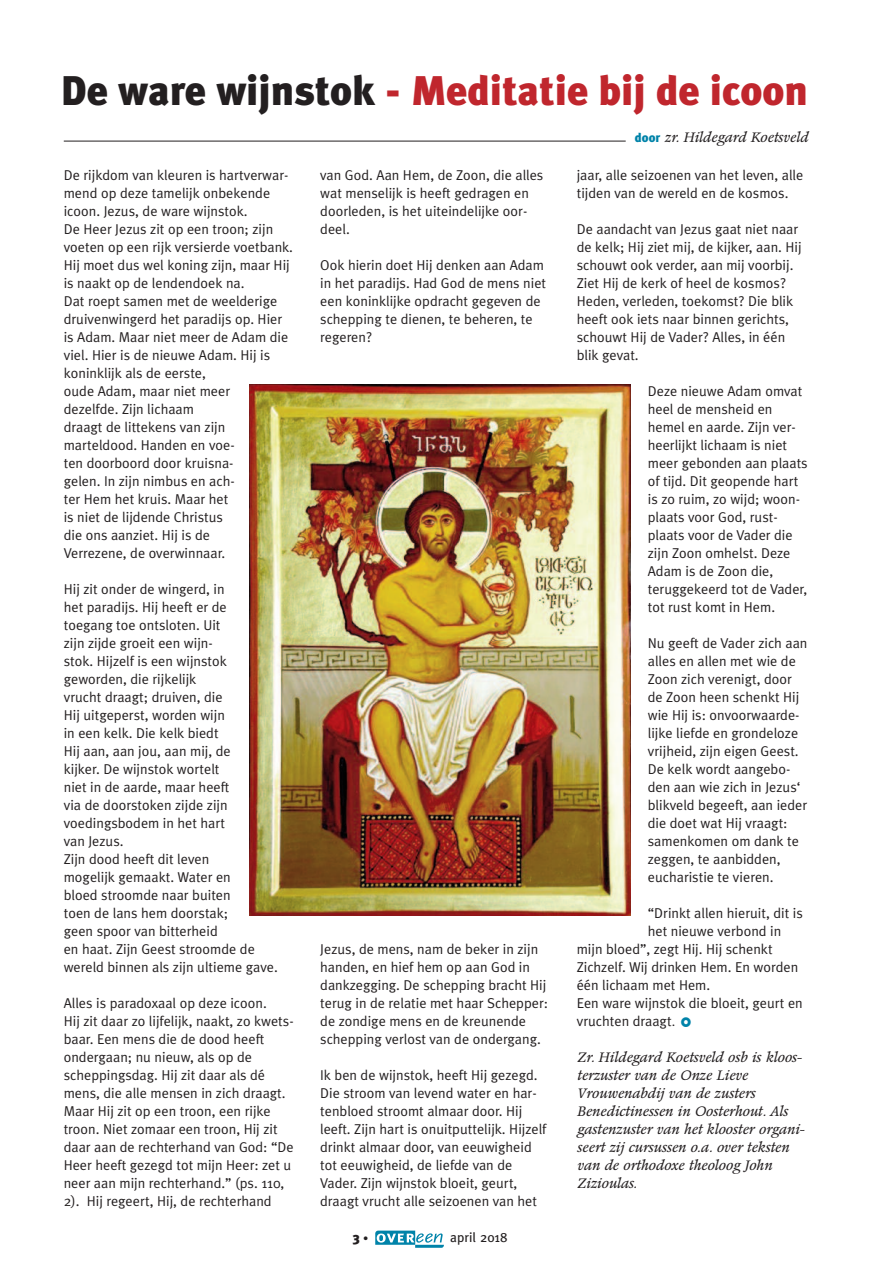
<style>
.page{position:relative;width:893px;height:1263px;background:#fff}
.page>*{position:absolute;margin:0;border:0;box-sizing:border-box;transform-origin:0 0}
.t1{font:900 41.4px "Meta Plus";color:#c0262d}
.t2{font:14.25px/18px "Meta Plus Normal";color:#231f20}
.t3{font:italic 13.5px/18px "Poppl Pontifex";color:#231f20}
.t4{font:13.5px "Meta Plus";color:#231f20}
.t5{font:900 13.5px "Meta Plus";color:#231f20}
.s1{color:#231f20}
.s2{font-family:"Meta Plus";font-weight:900;font-style:normal;font-size:12.75px;color:#0083a9}
.s3{font-family:"Poppl Pontifex"}
.s4{font-size:10.5px}
</style>
<div class="page">
<svg style="left:375px;top:1230px;width:69px;height:18px"></svg>
<hr style="left:64px;top:141px;width:562px;height:1px;background:#231f20">
<img style="left:249px;top:385px;width:381px;height:531px">
<h1 class="t1" style="left:61px;top:66px;width:749px"><span class="s1">De ware wijnstok</span> - Meditatie bij de icoon</h1>
<p class="t3" style="left:635px;top:129px;width:174px"><span class="s2">door</span> zr. Hildegard Koetsveld</p>
<p class="t2" style="left:64px;top:166px;width:231px">De rijkdom van kleuren is hartverwar&shy;mend op deze tamelijk onbekende icoon. Jezus, de ware wijnstok.<br>De Heer Jezus zit op een troon; zijn voeten op een rijk versierde voetbank.<br>Hij moet dus wel koning zijn, maar Hij is naakt op de lendendoek na.<br>Dat roept samen met de weelderige druivenwingerd het paradijs op. Hier is Adam. Maar niet meer de Adam die viel. Hier is de nieuwe Adam. Hij is koninklijk als de eerste,<br>oude Adam, maar niet meer<br>dezelfde. Zijn lichaam<br>draagt de littekens van zijn marteldood. Handen en voe-<br>ten doorboord door kruisna-<br>gelen. In zijn nimbus en ach-<br>ter Hem het kruis. Maar het<br>is niet de lijdende Christus<br>die ons aanziet. Hij is de<br>Verrezene, de overwinnaar.</p>
<p class="t2" style="left:64px;top:580px;width:216px">Hij zit onder de wingerd, in<br>het paradijs. Hij heeft er de toegang toe ontsloten. Uit<br>zijn zijde groeit een wijn-<br>stok. Hijzelf is een wijnstok geworden, die rijkelijk<br>vrucht draagt; druiven, die<br>Hij uitgeperst, worden wijn<br>in een kelk. Die kelk biedt<br>Hij aan, aan jou, aan mij, de<br>kijker. De wijnstok wortelt<br>niet in de aarde, maar heeft<br>via de doorstoken zijde zijn voedingsbodem in het hart<br>van Jezus.<br>Zijn dood heeft dit leven<br>mogelijk gemaakt. Water en<br>bloed stroomde naar buiten<br>toen de lans hem doorstak;<br>geen spoor van bitterheid<br>en haat. Zijn Geest stroomde de wereld binnen als zijn ultieme gave.</p>
<p class="t2" style="left:64px;top:994px;width:232px">Alles is paradoxaal op deze icoon.<br>Hij zit daar zo lijfelijk, naakt, zo kwets&shy;baar. Een mens die de dood heeft ondergaan; nu nieuw, als op de scheppingsdag. Hij zit daar als dé mens, die alle mensen in zich draagt.<br>Maar Hij zit op een troon, een rijke troon. Niet zomaar een troon, Hij zit daar aan de rechterhand van God: “De Heer heeft gezegd tot mijn Heer: zet u neer aan mijn rechterhand.” (ps. 110, 2). Hij regeert, Hij, de rechterhand</p>
<p class="t2" style="left:577px;top:166px;width:228px">jaar, alle seizoenen van het leven, alle tijden van de wereld en de kosmos.</p>
<p class="t2" style="left:577px;top:220px;width:226px">De aandacht van Jezus gaat niet naar de kelk; Hij ziet mij, de kijker, aan. Hij schouwt ook verder, aan mij voorbij.<br>Ziet Hij de kerk of heel de kosmos?<br>Heden, verleden, toekomst? Die blik heeft ook iets naar binnen gerichts, schouwt Hij de Vader? Alles, in één blik gevat.</p>
<p class="t2" style="left:648px;top:382px;width:161px">Deze nieuwe Adam omvat heel de mensheid en hemel en aarde. Zijn ver&shy;heerlijkt lichaam is niet meer gebonden aan plaats of tijd. Dit geopende hart is zo ruim, zo wijd; woon&shy;plaats voor God, rust&shy;plaats voor de Vader die zijn Zoon omhelst. Deze<br>Adam is de Zoon die, teruggekeerd tot de Vader, tot rust komt in Hem.</p>
<p class="t2" style="left:648px;top:634px;width:161px">Nu geeft de Vader zich aan alles en allen met wie de<br>Zoon zich verenigt, door de Zoon heen schenkt Hij wie Hij is: onvoorwaarde&shy;lijke liefde en grondeloze vrijheid, zijn eigen Geest.<br>De kelk wordt aangebo&shy;den aan wie zich in Jezus‘ blikveld begeeft, aan ieder die doet wat Hij vraagt: samenkomen om dank te zeggen, te aanbidden, eucharistie te vieren.</p>
<p class="t2" style="left:648px;top:904px;width:156px">“Drinkt allen hieruit, dit is</p>
<p class="t2" style="left:648px;top:922px;width:135px">het nieuwe verbond in</p>
<p class="t2" style="left:577px;top:940px;width:197px">mijn bloed”, zegt Hij. Hij schenkt</p>
<p class="t2" style="left:577px;top:958px;width:223px">Zichzelf. Wij drinken Hem. En worden</p>
<p class="t2" style="left:577px;top:976px;width:135px">één lichaam met Hem.</p>
<p class="t2" style="left:577px;top:994px;width:228px">Een ware wijnstok die bloeit, geurt en</p>
<p class="t2" style="left:577px;top:1012px;width:101px">vruchten draagt<span class="s3">.</span></p>
<p class="t3" style="left:577px;top:1049px;width:229px">Zr. Hildegard Koetsveld osb is kloos&shy;terzuster van de Onze Lieve<br>Vrouwenabdij van de zusters<br>Benedictinessen in Oosterhout. Als gastenzuster van het klooster organi&shy;seert zij cursussen o.a. over teksten van de orthodoxe theoloog John<br>Zizioulas.</p>
<p class="t2" style="left:320px;top:166px;width:225px">van God. Aan Hem, de Zoon, die alles wat menselijk is heeft gedragen en doorleden, is het uiteindelijke oor&shy;deel.</p>
<p class="t2" style="left:320px;top:256px;width:227px">Ook hierin doet Hij denken aan Adam in het paradijs. Had God de mens niet een koninklijke opdracht gegeven de schepping te dienen, te beheren, te regeren?</p>
<p class="t2" style="left:320px;top:940px;width:229px">Jezus, de mens, nam de beker in zijn handen, en hief hem op aan God in dankzegging. De schepping bracht Hij terug in de relatie met haar Schepper: de zondige mens en de kreunende schepping verlost van de ondergang.</p>
<p class="t2" style="left:320px;top:1066px;width:228px">Ik ben de wijnstok, heeft Hij gezegd.<br>Die stroom van levend water en har&shy;tenbloed stroomt almaar door. Hij leeft. Zijn hart is onuitputtelijk. Hijzelf drinkt almaar door, van eeuwigheid tot eeuwigheid, de liefde van de Vader. Zijn wijnstok bloeit, geurt, draagt vrucht alle seizoenen van het</p>
<p class="t5" style="left:353px;top:1229px;width:17px">3 <span class="s4">•</span></p>
<p class="t4" style="left:450px;top:1233px;width:59px">april 2018</p>
</div>
